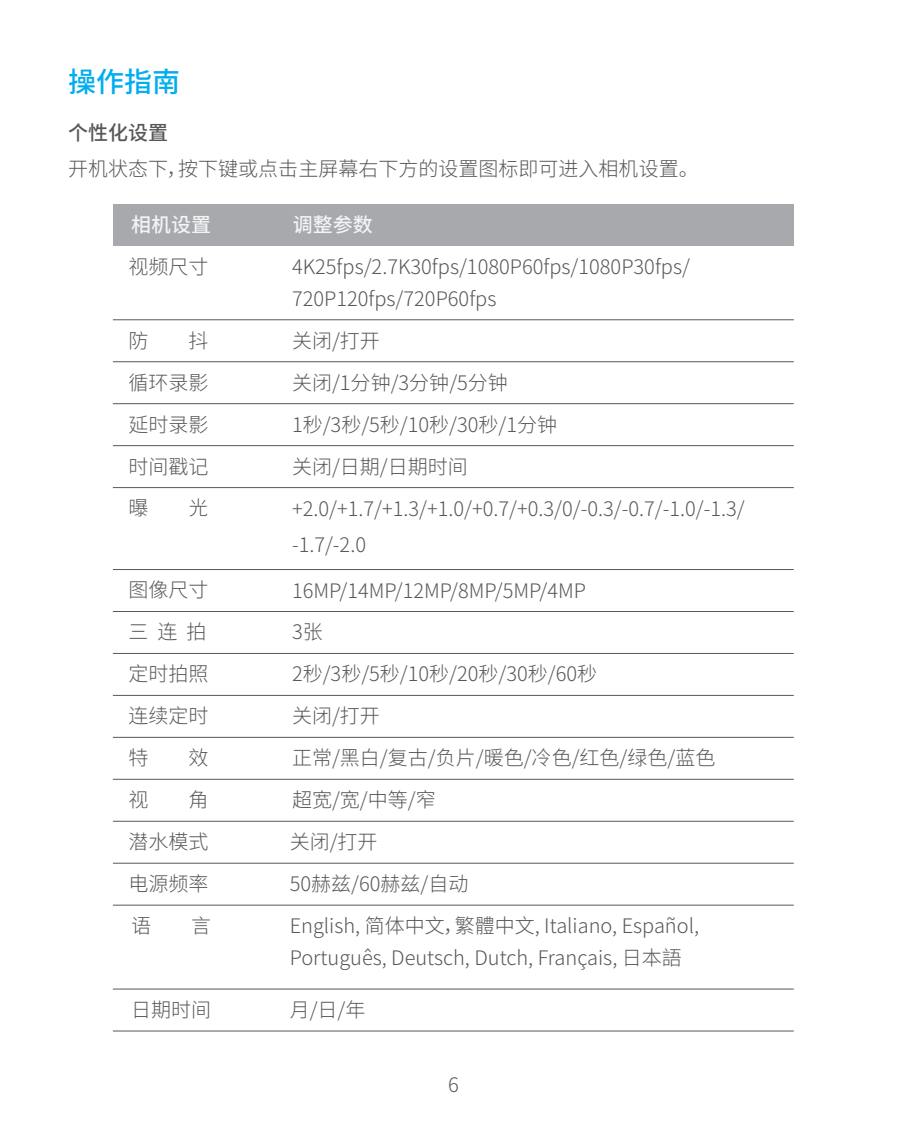
<style>
.page{position:relative;width:908px;height:1134px;background:#fff}
.page>*{position:absolute;margin:0;border:0;box-sizing:border-box;transform-origin:0 0}
.t1{font:500 28px "Source Han Sans CN";color:#00aeef}
.t2{font:300 20px/42px "Source Han Sans CN";color:#57585a}
.t3{font:500 20px "Source Han Sans CN";color:#f2f3f4}
.t4{font:500 20px "Source Han Sans CN";color:#57585a}
</style>
<div class="page">
<hr style="left:113px;top:820px;width:680px;height:2px;background:#57585a">
<hr style="left:113px;top:779px;width:680px;height:1px;background:#57585a">
<hr style="left:113px;top:695px;width:680px;height:1px;background:#57585a">
<hr style="left:113px;top:653px;width:680px;height:1px;background:#57585a">
<hr style="left:113px;top:611px;width:680px;height:1px;background:#57585a">
<hr style="left:113px;top:569px;width:680px;height:1px;background:#57585a">
<hr style="left:113px;top:487px;width:680px;height:1px;background:#57585a">
<hr style="left:113px;top:445px;width:680px;height:1px;background:#57585a">
<hr style="left:113px;top:403px;width:680px;height:1px;background:#57585a">
<hr style="left:113px;top:361px;width:680px;height:1px;background:#57585a">
<hr style="left:113px;top:319px;width:680px;height:1px;background:#57585a">
<hr style="left:113px;top:737px;width:680px;height:1px;background:#57585a">
<hr style="left:113px;top:904px;width:680px;height:2px;background:#57585a">
<hr style="left:113px;top:862px;width:680px;height:2px;background:#57585a">
<div style="left:113px;top:204px;width:680px;height:42px;background:#a8a9ad"></div>
<hr style="left:113px;top:1030px;width:680px;height:2px;background:#57585a">
<hr style="left:113px;top:988px;width:680px;height:2px;background:#57585a">
<h1 class="t1" style="left:68px;top:66px;width:113px">操作指南</h1>
<p class="t4" style="left:68px;top:122px;width:101px">个性化设置</p>
<p class="t2" style="left:68px;top:148px;width:632px">开机状态下，按下键或点击主屏幕右下方的设置图标即可进入相机设置。</p>
<p class="t3" style="left:131px;top:214px;width:81px">相机设置</p>
<p class="t3" style="left:292px;top:214px;width:81px">调整参数</p>
<p class="t2" style="left:128px;top:246px;width:81px">视频尺寸</p>
<p class="t2" style="left:292px;top:251px;width:399px;line-height:32px">4K25fps/2.7K30fps/1080P60fps/1080P30fps/<br>720P120fps/720P60fps</p>
<p class="t2" style="left:128px;top:320px;width:21px">防</p>
<p class="t2" style="left:188px;top:320px;width:21px">抖</p>
<p class="t2" style="left:292px;top:320px;width:217px">关闭/打开<br>关闭/1分钟/3分钟/5分钟</p>
<p class="t2" style="left:128px;top:362px;width:81px;text-align:justify">循环录影延时录影时间戳记曝</p>
<p class="t2" style="left:292px;top:404px;width:267px">1秒/3秒/5秒/10秒/30秒/1分钟</p>
<p class="t2" style="left:292px;top:446px;width:454px">关闭/日期/日期时间+2.0/+1.7/+1.3/+1.0/+0.7/+0.3/0/-0.3/-0.7/-1.0/-1.3/</p>
<p class="t2" style="left:292px;top:524px;width:75px">-1.7/-2.0</p>
<p class="t2" style="left:292px;top:570px;width:295px">16MP/14MP/12MP/8MP/5MP/4MP<br>3张</p>
<p class="t2" style="left:188px;top:487px;width:21px">光</p>
<p class="t2" style="left:128px;top:569px;width:81px;text-align:justify">图像尺寸三 连 拍定时拍照连续定时特</p>
<p class="t2" style="left:292px;top:653px;width:306px">2秒/3秒/5秒/10秒/20秒/30秒/60秒</p>
<p class="t2" style="left:292px;top:695px;width:425px">关闭/打开<br>正常/黑白/复古/负片/暖色/冷色/红色/绿色/蓝色超宽/宽/中等/窄</p>
<p class="t2" style="left:188px;top:737px;width:21px">效</p>
<p class="t2" style="left:128px;top:779px;width:21px">视</p>
<p class="t2" style="left:188px;top:779px;width:21px">角</p>
<p class="t2" style="left:128px;top:821px;width:81px">潜水模式电源频率</p>
<p class="t2" style="left:131px;top:905px;width:21px">语</p>
<p class="t2" style="left:191px;top:905px;width:21px">言</p>
<p class="t2" style="left:289px;top:821px;width:180px">关闭/打开<br>50赫兹/60赫兹/自动</p>
<p class="t2" style="left:289px;top:910px;width:410px;line-height:32px">English, 简体中文，繁體中文, Italiano, Español,<br>Português, Deutsch, Dutch, Français, 日本語</p>
<p class="t2" style="left:131px;top:989px;width:81px">日期时间</p>
<p class="t2" style="left:289px;top:989px;width:77px">月/日/年</p>
<p class="t2" style="left:448px;top:1064px;width:12px">6</p>
</div>
